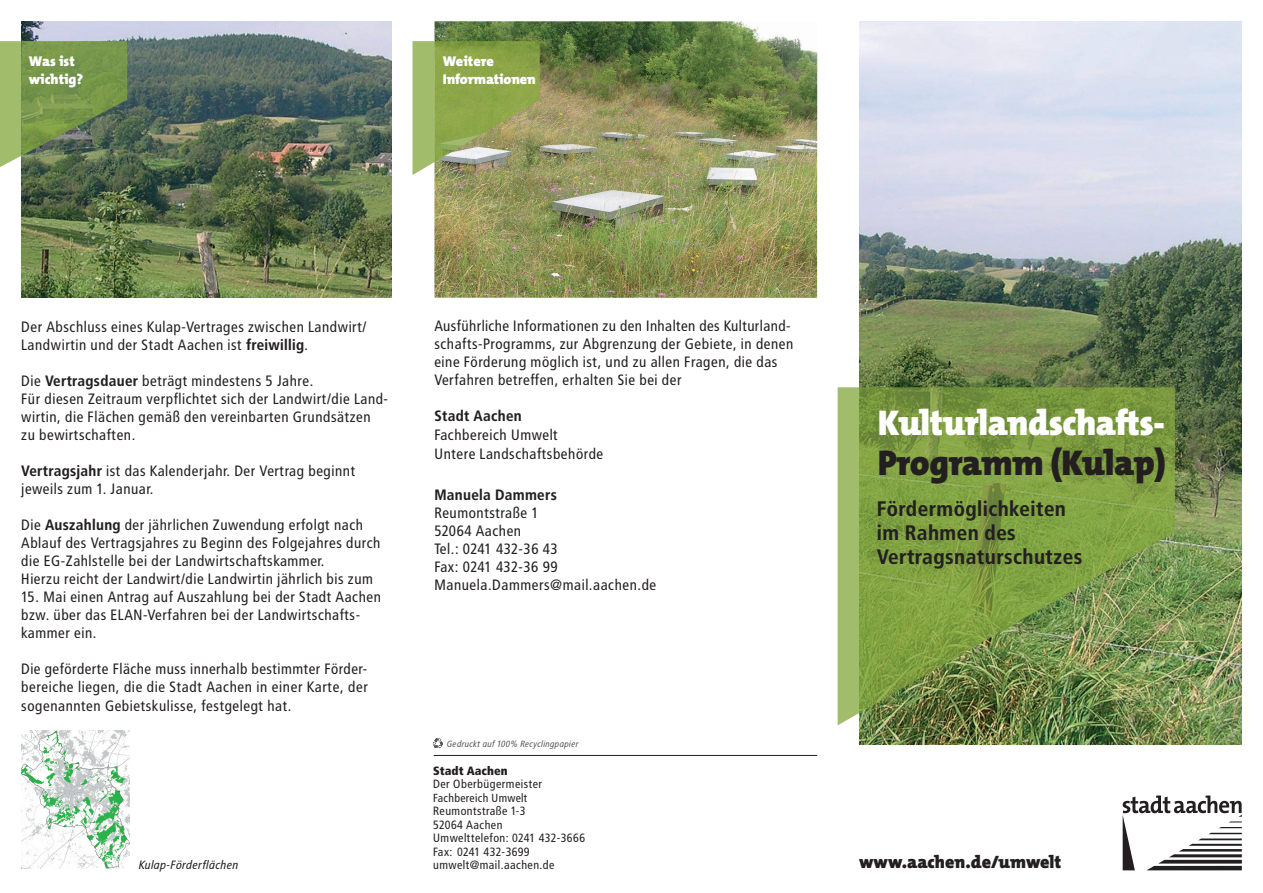
<style>
.page{position:relative;width:1263px;height:893px;background:#fff}
.page>*{position:absolute;margin:0;border:0;box-sizing:border-box;transform-origin:0 0}
.t1{font:900 36px "The Mix";letter-spacing:-.015em;color:#fff}
.t2{font:900 36px "The Mix";letter-spacing:-.01em;color:#231f20}
.t3{font:700 21px/24px "Transit";color:#231f20}
.t4{font:900 18px "The Mix";color:#231f20}
.t5{font:15px/18px "Transit";color:#231f20}
.t6{font:700 15px "Transit";color:#231f20}
.t7{font:900 14.25px/17.1px "The Mix";color:#fff}
.t8{font:12px/13.5px "Transit";color:#231f20}
.t9{font:italic 12px "Transit";color:#231f20}
.t10{font:900 12px "Transit";color:#231f20}
.t11{font:11.7px "Transit";letter-spacing:-.01em;color:#231f20}
.t12{font:italic 9px "Transit";color:#57585a}
.s1{font-weight:700}
</style>
<div class="page">
<img style="left:859px;top:21px;width:383px;height:723px">
<svg style="left:1123px;top:795px;width:119px;height:75px"></svg>
<div style="left:838px;top:387px;width:21px;height:338px;background:#a1bd6c"></div>
<img style="left:859px;top:387px;width:316px;height:326px">
<img style="left:434px;top:21px;width:383px;height:277px">
<svg style="left:433px;top:738px;width:10px;height:11px"></svg>
<img style="left:21px;top:21px;width:370px;height:277px">
<svg style="left:412px;top:41px;width:22px;height:134px;background:#a7c176"></svg>
<img style="left:434px;top:41px;width:106px;height:121px">
<div style="left:0;top:41px;width:21px;height:126px;background:#a1bd6c"></div>
<img style="left:21px;top:41px;width:106px;height:115px">
<hr style="left:434px;top:755px;width:383px;height:1px;background:#231f20">
<img style="left:21px;top:731px;width:108px;height:138px">
<p class="t7" style="left:29px;top:54px;width:56px">Was ist wichtig?</p>
<p class="t7" style="left:443px;top:54px;width:94px">Weitere<br>Informationen</p>
<p class="t5" style="left:21px;top:319px;width:347px">Der Abschluss eines Kulap-Vertrages zwischen Landwirt/<br>Landwirtin und der Stadt Aachen ist <span class="s1">freiwillig</span>.</p>
<p class="t5" style="left:21px;top:373px;width:369px">Die <span class="s1">Vertragsdauer</span> beträgt mindestens 5 Jahre.<br>Für diesen Zeitraum verpflichtet sich der Landwirt/die Land&shy;wirtin, die Flächen gemäß den vereinbarten Grundsätzen zu bewirtschaften.</p>
<p class="t5" style="left:21px;top:463px;width:336px"><span class="s1">Vertragsjahr</span> ist das Kalenderjahr. Der Vertrag beginnt jeweils zum 1. Januar.</p>
<p class="t5" style="left:21px;top:517px;width:361px">Die <span class="s1">Auszahlung</span> der jährlichen Zuwendung erfolgt nach Ablauf des Vertragsjahres zu Beginn des Folgejahres durch die EG-Zahlstelle bei der Landwirtschaftskammer.<br>Hierzu reicht der Landwirt/die Landwirtin jährlich bis zum</p>
<p class="t5" style="left:21px;top:589px;width:362px">15. Mai einen Antrag auf Auszahlung bei der Stadt Aachen bzw. über das ELAN-Verfahren bei der Landwirtschafts&shy;kammer ein.</p>
<p class="t5" style="left:21px;top:661px;width:349px;line-height:18.6px;text-align:justify">Die geförderte Fläche muss innerhalb bestimmter Förder&shy;bereiche liegen, die die Stadt Aachen in einer Karte, der sogenannten Gebietskulisse, festgelegt hat.</p>
<p class="t9" style="left:138px;top:860px;width:102px">Kulap-Förderflächen</p>
<p class="t5" style="left:434px;top:318px;width:361px">Ausführliche Informationen zu den Inhalten des Kulturland&shy;schafts-Programms, zur Abgrenzung der Gebiete, in denen eine Förderung möglich ist, und zu allen Fragen, die das Verfahren betreffen, erhalten Sie bei der</p>
<p class="t6" style="left:434px;top:409px;width:89px">Stadt Aachen</p>
<p class="t5" style="left:434px;top:427px;width:171px;line-height:18.9px">Fachbereich Umwelt<br>Untere Landschaftsbehörde</p>
<p class="t6" style="left:434px;top:489px;width:124px">Manuela Dammers</p>
<p class="t5" style="left:434px;top:505px;width:224px">Reumontstraße 1<br>52064 Aachen<br>Tel.: 0241 432-36 43<br>Fax: 0241 432-36 99<br>Manuela.Dammers@mail.aachen.de</p>
<p class="t12" style="left:446px;top:741px;width:133px">Gedruckt auf 100% Recyclingpapier</p>
<p class="t10" style="left:433px;top:766px;width:76px">Stadt Aachen</p>
<p class="t8" style="left:433px;top:778px;width:111px">Der Oberbügermeister</p>
<p class="t11" style="left:433px;top:793px;width:96px">Fachbereich Umwelt</p>
<p class="t8" style="left:433px;top:805px;width:154px">Reumontstraße 1-3<br>52064 Aachen<br>Umwelttelefon: 0241 432-3666<br>Fax: 0241 432-3699 umwelt@mail.aachen.de</p>
<h1 class="t1" style="left:878px;top:409px;width:289px">Kulturlandschafts-</h1>
<h1 class="t2" style="left:878px;top:449px;width:289px">Programm (Kulap)</h1>
<h2 class="t3" style="left:877px;top:498px;width:207px">Fördermöglichkeiten im Rahmen des<br>Vertragsnaturschutzes</h2>
<p class="t4" style="left:859px;top:855px;width:204px">www.aachen.de/umwelt</p>
</div>
